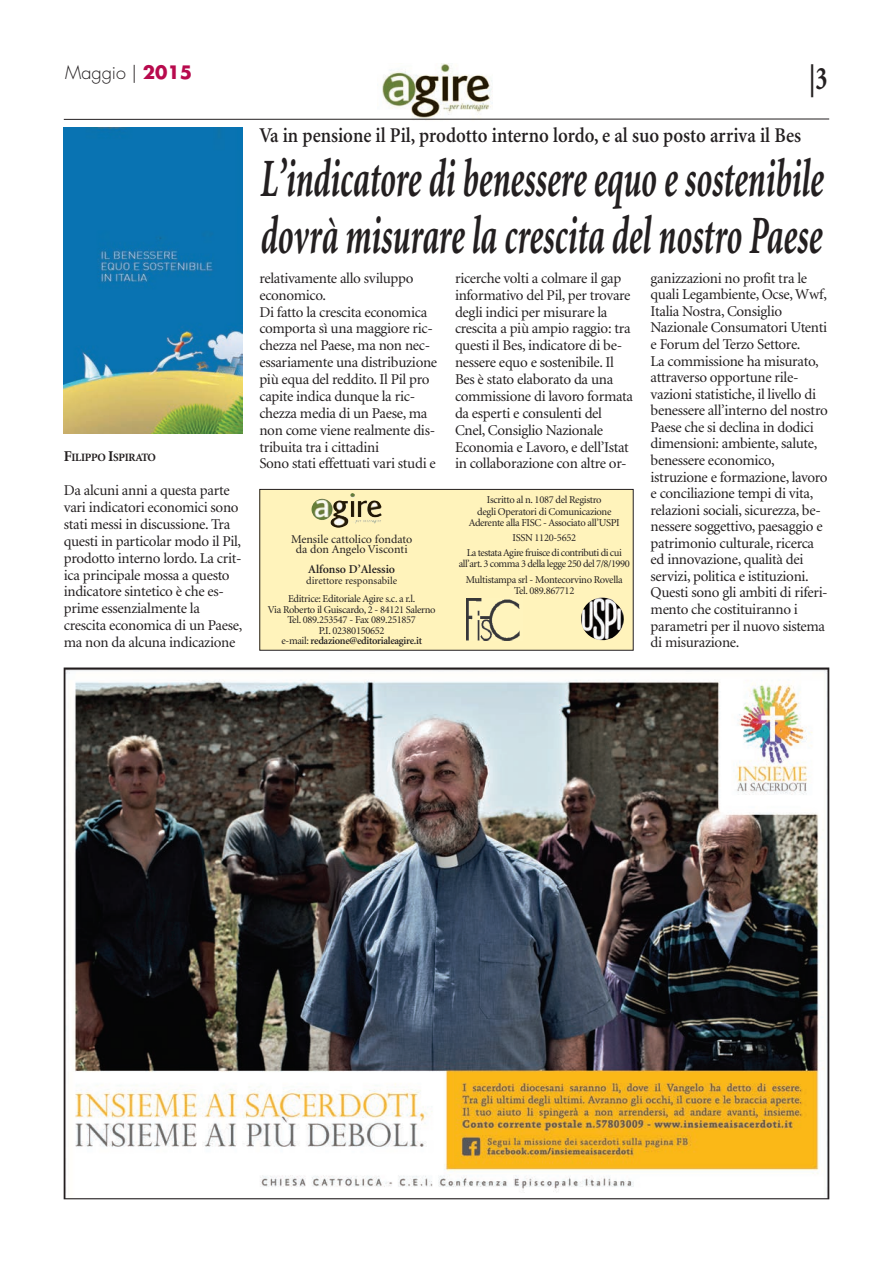
<style>
.page{position:relative;width:893px;height:1263px;background:#fff}
.page>*{position:absolute;margin:0;border:0;box-sizing:border-box;transform-origin:0 0}
.t1{font:italic 700 54px/57px "Minion";color:#231f20;scale:.6 1}
.t2{font:700 33px "Minion";color:#231f20;scale:.75 1}
.t3{font:600 21px "Minion";color:#231f20;scale:.9 1}
.t4{font:300 18px "Futura";color:#231f20}
.t5{font:15px/16.8px "Minion";letter-spacing:-.02em;color:#231f20}
.t6{font:12px/10.5px "Minion";color:#231f20;text-align:center}
.t7{font:600 12px "Minion";color:#231f20}
.t8{font:700 11.25px "Minion";letter-spacing:-.03em;color:#231f20}
.t9{font:10.5px/10.5px "Minion";letter-spacing:-.03em;color:#231f20;text-align:center}
.s1{font-weight:700;color:#b80a4d}
.s2{font-size:15px}
.s3{font-weight:600}
</style>
<div class="page">
<img style="left:64px;top:128px;width:178px;height:306px">
<img style="left:378px;top:64px;width:115px;height:55px">
<img style="left:66px;top:670px;width:761px;height:523px">
<hr style="left:64px;top:119px;width:765px;height:1px;background:#231f20">
<div style="left:260px;top:489px;width:373px;height:161px;background:#fff3bb"></div>
<div style="left:259px;top:489px;width:375px;height:162px;border:1px solid #231f20"></div>
<img style="left:466px;top:598px;width:54px;height:42px">
<img style="left:581px;top:597px;width:43px;height:43px">
<img style="left:312px;top:493px;width:70px;height:35px">
<p class="t4" style="left:65px;top:64px;width:129px">Maggio | <span class="s1">2015</span></p>
<p class="t8" style="left:64px;top:453px;width:94px"><span class="s2">F</span>ILIPPO <span class="s2">I</span>SPIRATO</p>
<p class="t5" style="left:64px;top:483px;width:180px">Da alcuni anni a questa parte vari indicatori economici sono stati messi in discussione. Tra questi in particolar modo il Pil, prodotto interno lordo. La crit&shy;ica principale mossa a questo indicatore sintetico è che es&shy;prime essenzialmente la crescita economica di un Paese, ma non da alcuna indicazione</p>
<h2 class="t2" style="left:809px;top:65px;width:26px">|3</h2>
<h3 class="t3" style="left:259px;top:128px;width:603px">Va in pensione il Pil, prodotto interno lordo, e al suo posto arriva il Bes</h3>
<h1 class="t1" style="left:261px;top:155px;width:940px">L’indicatore di benessere equo e sostenibile dovrà misurare la crescita del nostro Paese</h1>
<p class="t5" style="left:259px;top:271px;width:179px">relativamente allo sviluppo economico.<br>Di fatto la crescita economica comporta sì una maggiore ric&shy;chezza nel Paese, ma non nec&shy;essariamente una distribuzione più equa del reddito. Il Pil pro capite indica dunque la ric&shy;chezza media di un Paese, ma non come viene realmente dis&shy;tribuita tra i cittadini<br>Sono stati effettuati vari studi e</p>
<p class="t6" style="left:291px;top:535px;width:123px">Mensile cattolico fondato da don Angelo Visconti</p>
<p class="t7" style="left:308px;top:564px;width:88px">Alfonso D’Alessio</p>
<p class="t9" style="left:288px;top:573px;width:129px;line-height:18px">direttore responsabile<br>Editrice: Editoriale Agire s.c. a r.l.</p>
<p class="t9" style="left:268px;top:605px;width:169px">Via Roberto il Guiscardo, 2 - 84121 Salerno Tel. 089.253547 - Fax 089.251857<br>P.I. 02380150652<br>e-mail: <span class="s3">redazione@editorialeagire.it</span></p>
<p class="t5" style="left:455px;top:271px;width:180px">ricerche volti a colmare il gap informativo del Pil, per trovare degli indici per misurare la crescita a più ampio raggio: tra questi il Bes, indicatore di be&shy;nessere equo e sostenibile. Il<br>Bes è stato elaborato da una commissione di lavoro formata da esperti e consulenti del<br>Cnel, Consiglio Nazionale<br>Economia e Lavoro, e dell’Istat in collaborazione con altre or-</p>
<p class="t9" style="left:469px;top:495px;width:153px;line-height:11.2px">Iscritto al n. 1087 del Registro<br>degli Operatori di Comunicazione<br>Aderente alla FISC - Associato all’USPI</p>
<p class="t9" style="left:467px;top:532px;width:157px;line-height:14.2px">ISSN 1120-5652<br>La testata Agire fruisce di contributi di cui</p>
<p class="t9" style="left:459px;top:556px;width:173px;line-height:15.8px">all’art. 3 comma 3 della legge 250 del 7/8/1990<br>Multistampa srl - Montecorvino Rovella</p>
<p class="t9" style="left:514px;top:586px;width:62px">Tel. 089.867712</p>
<p class="t5" style="left:651px;top:271px;width:179px">ganizzazioni no profit tra le quali Legambiente, Ocse, Wwf,<br>Italia Nostra, Consiglio<br>Nazionale Consumatori Utenti e Forum del Terzo Settore.<br>La commissione ha misurato, attraverso opportune rile&shy;vazioni statistiche, il livello di benessere all’interno del nostro<br>Paese che si declina in dodici dimensioni: ambiente, salute, benessere economico, istruzione e formazione, lavoro e conciliazione tempi di vita, relazioni sociali, sicurezza, be&shy;nessere soggettivo, paesaggio e patrimonio culturale, ricerca ed innovazione, qualità dei servizi, politica e istituzioni.<br>Questi sono gli ambiti di riferi&shy;mento che costituiranno i parametri per il nuovo sistema di misurazione.</p>
</div>
